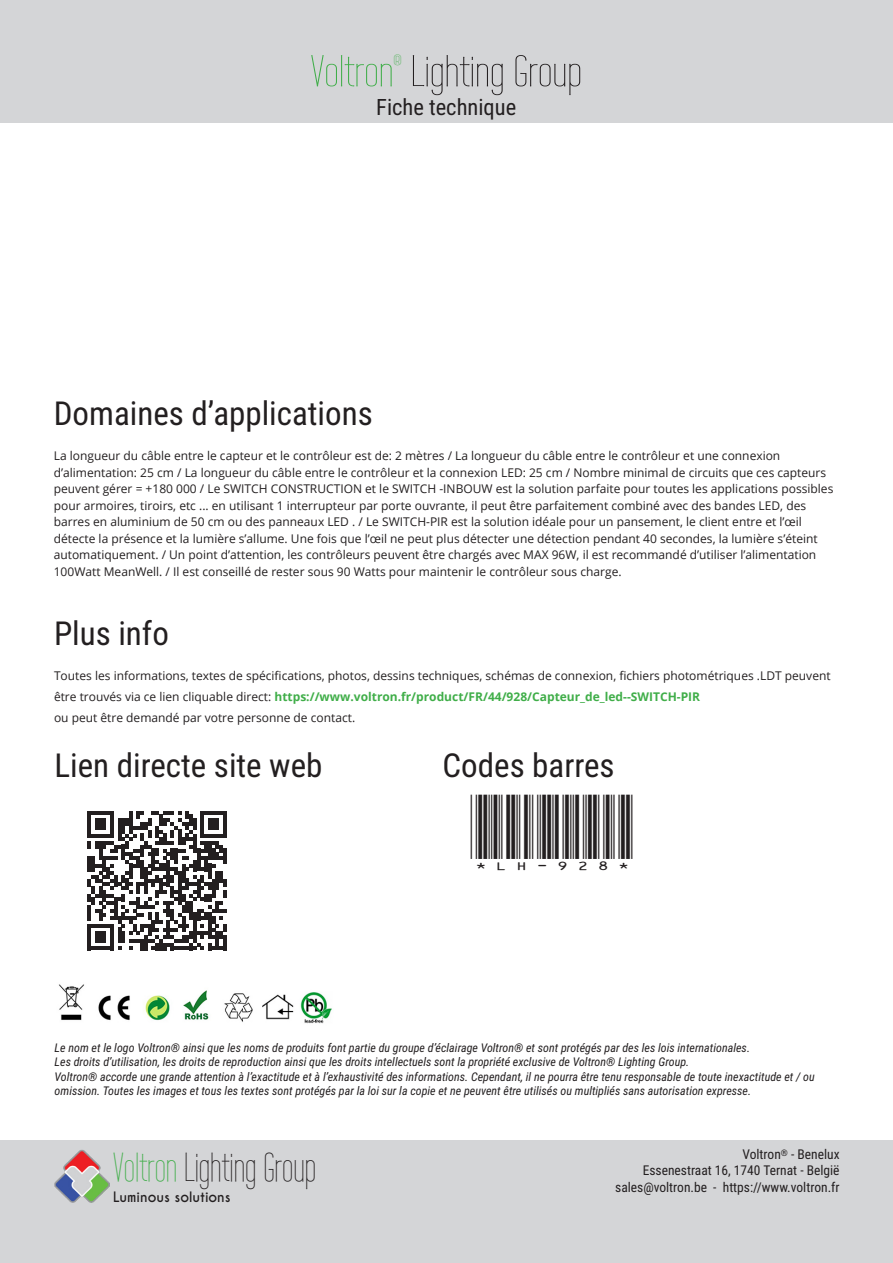
<style>
.page{position:relative;width:893px;height:1263px;background:#fff}
.page>*{position:absolute;margin:0;border:0;box-sizing:border-box;transform-origin:0 0}
.t1{font:43.5px "Wire One";color:#231f20;scale:1.2 1}
.t2{font:40.5px "Wire One";color:#231f20}
.t3{font:33px "Roboto Condensed";color:#231f20}
.t4{font:22.5px "Roboto Condensed";color:#231f20}
.t5{font:15px "Wire One";color:#40ae49;scale:1.2 1}
.t6{font:13.5px/16.5px "Roboto Condensed";color:#231f20;text-align:right}
.t7{font:700 13.5px "Caviar Dreams";color:#231f20}
.t8{font:12px/16.5px "Open Sans";color:#231f20}
.t9{font:italic 12px/14.4px "Roboto Condensed";color:#231f20}
.s1{color:#40ae49}
.s2{font-weight:700;color:#40ae49}
</style>
<div class="page">
<div style="left:0;top:1141px;width:893px;height:122px;background:#d4d5d7"></div>
<img style="left:55px;top:1150px;width:54px;height:53px">
<div style="left:0;top:0;width:893px;height:122px;background:#d4d5d7"></div>
<img style="left:58px;top:984px;width:274px;height:40px">
<svg style="left:88px;top:811px;width:139px;height:139px"></svg>
<hr style="left:223px;top:935px;width:4px;height:15px;background:#231f20">
<p class="t5" style="left:394px;top:52px;width:8px">®</p>
<h3 class="t4" style="left:376px;top:91px;width:142px">Fiche technique</h3>
<h1 class="t1" style="left:311px;top:47px;width:228px"><span class="s1">Voltron</span> Lighting Group</h1>
<h3 class="t3" style="left:54px;top:390px;width:320px">Domaines d’applications</h3>
<p class="t8" style="left:54px;top:447px;width:781px">La longueur du câble entre le capteur et le contrôleur est de: 2 mètres / La longueur du câble entre le contrôleur et une connexion d’alimentation: 25 cm / La longueur du câble entre le contrôleur et la connexion LED: 25 cm / Nombre minimal de circuits que ces capteurs peuvent gérer = +180 000 / Le SWITCH CONSTRUCTION et le SWITCH -INBOUW est la solution parfaite pour toutes les applications possibles pour armoires, tiroirs, etc ... en utilisant 1 interrupteur par porte ouvrante, il peut être parfaitement combiné avec des bandes LED, des barres en aluminium de 50 cm ou des panneaux LED . / Le SWITCH-PIR est la solution idéale pour un pansement, le client entre et l’œil détecte la présence et la lumière s’allume. Une fois que l’œil ne peut plus détecter une détection pendant 40 secondes, la lumière s’éteint automatiquement. / Un point d’attention, les contrôleurs peuvent être chargés avec MAX 96W, il est recommandé d’utiliser l’alimentation 100Watt MeanWell. / Il est conseillé de rester sous 90 Watts pour maintenir le contrôleur sous charge.</p>
<h3 class="t3" style="left:54px;top:610px;width:116px">Plus info</h3>
<p class="t8" style="left:54px;top:665px;width:778px;line-height:21px">Toutes les informations, textes de spécifications, photos, dessins techniques, schémas de connexion, fichiers photométriques .LDT peuvent être trouvés via ce lien cliquable direct: <span class="s2">https://www.voltron.fr/product/FR/44/928/Capteur_de_led--SWITCH-PIR<br></span>ou peut être demandé par votre personne de contact.</p>
<h3 class="t3" style="left:55px;top:742px;width:269px">Lien directe site web</h3>
<h3 class="t3" style="left:443px;top:742px;width:174px">Codes barres</h3>
<p class="t9" style="left:55px;top:1040px;width:762px">Le nom et le logo Voltron® ainsi que les noms de produits font partie du groupe d’éclairage Voltron® et sont protégés par des les lois internationales.<br>Les droits d’utilisation, les droits de reproduction ainsi que les droits intellectuels sont la propriété exclusive de Voltron® Lighting Group.<br>Voltron® accorde une grande attention à l’exactitude et à l’exhaustivité des informations. Cependant, il ne pourra être tenu responsable de toute inexactitude et / ou omission. Toutes les images et tous les textes sont protégés par la loi sur la copie et ne peuvent être utilisés ou multipliés sans autorisation expresse.</p>
<h2 class="t2" style="left:113px;top:1145px;width:204px"><span class="s1">Voltron</span> Lighting Group</h2>
<p class="t7" style="left:113px;top:1189px;width:119px">Luminous solutions</p>
<p class="t6" style="left:615px;top:1145px;width:226px">Voltron<sup>®</sup> - Benelux<br>Essenestraat 16, 1740 Ternat - België sales@voltron.be - https://www.voltron.fr</p>
</div>
